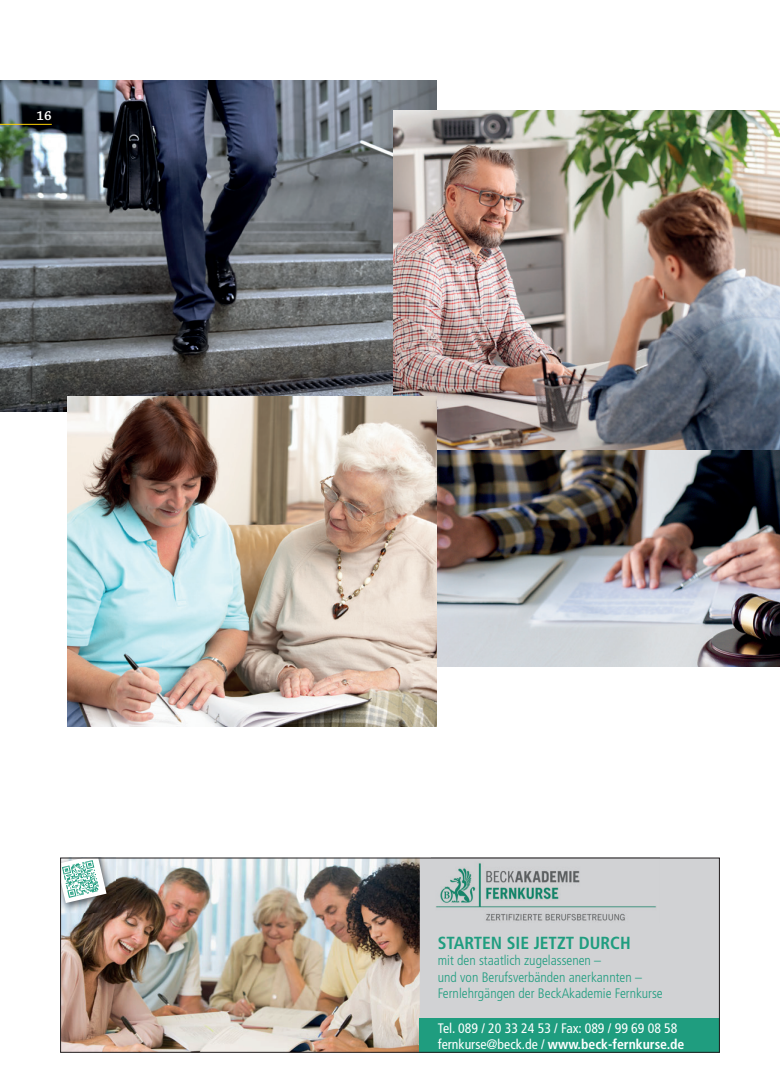
<style>
.page{position:relative;width:780px;height:1081px;background:#fff}
.page>*{position:absolute;margin:0;border:0;box-sizing:border-box;transform-origin:0 0}
.t1{font:700 condensed 17.5px "Frutiger LT Std";color:#1f9d7f}
.t2{font:300 condensed 13.75px/16.5px "Frutiger LT Std";color:#1f9d7f}
.t3{font:condensed 13.75px/16.5px "Frutiger LT Std";color:#fff}
.Copy_S{font:13.75px "Chaparral Pro Semibold Capt";color:#fff}
.s1{font-weight:700}
</style>
<div class="page">
<div style="left:371px;top:857px;width:348px;height:195px;background:#d1d2d4"></div>
<img style="left:62px;top:859px;width:358px;height:191px">
<img style="left:436px;top:863px;width:220px;height:58px">
<div style="left:419px;top:1018px;width:300px;height:34px;background:#1f9d7f"></div>
<img style="left:62px;top:859px;width:53px;height:53px">
<svg style="left:62px;top:859px;width:44px;height:44px"></svg>
<img style="left:0;top:81px;width:436px;height:330px">
<hr style="left:0;top:124px;width:52px;height:1px;background:#fed105">
<img style="left:393px;top:111px;width:387px;height:339px">
<img style="left:436px;top:450px;width:344px;height:216px">
<img style="left:67px;top:396px;width:369px;height:331px">
<p class="Copy_S" style="left:37px;top:108px;width:17px">16</p>
<p class="t1" style="left:438px;top:932px;width:194px">STARTEN SIE JETZT DURCH</p>
<p class="t2" style="left:438px;top:952px;width:226px">mit den staatlich zugelassenen –<br>und von Berufsverbänden anerkannten –<br>Fernlehrgängen der BeckAkademie Fernkurse</p>
<p class="t3" style="left:438px;top:1019px;width:248px">Tel. 089 / 20 33 24 53 / Fax: 089 / 99 69 08 58 fernkurse@beck.de / <span class="s1">www.beck-fernkurse.de</span></p>
</div>
